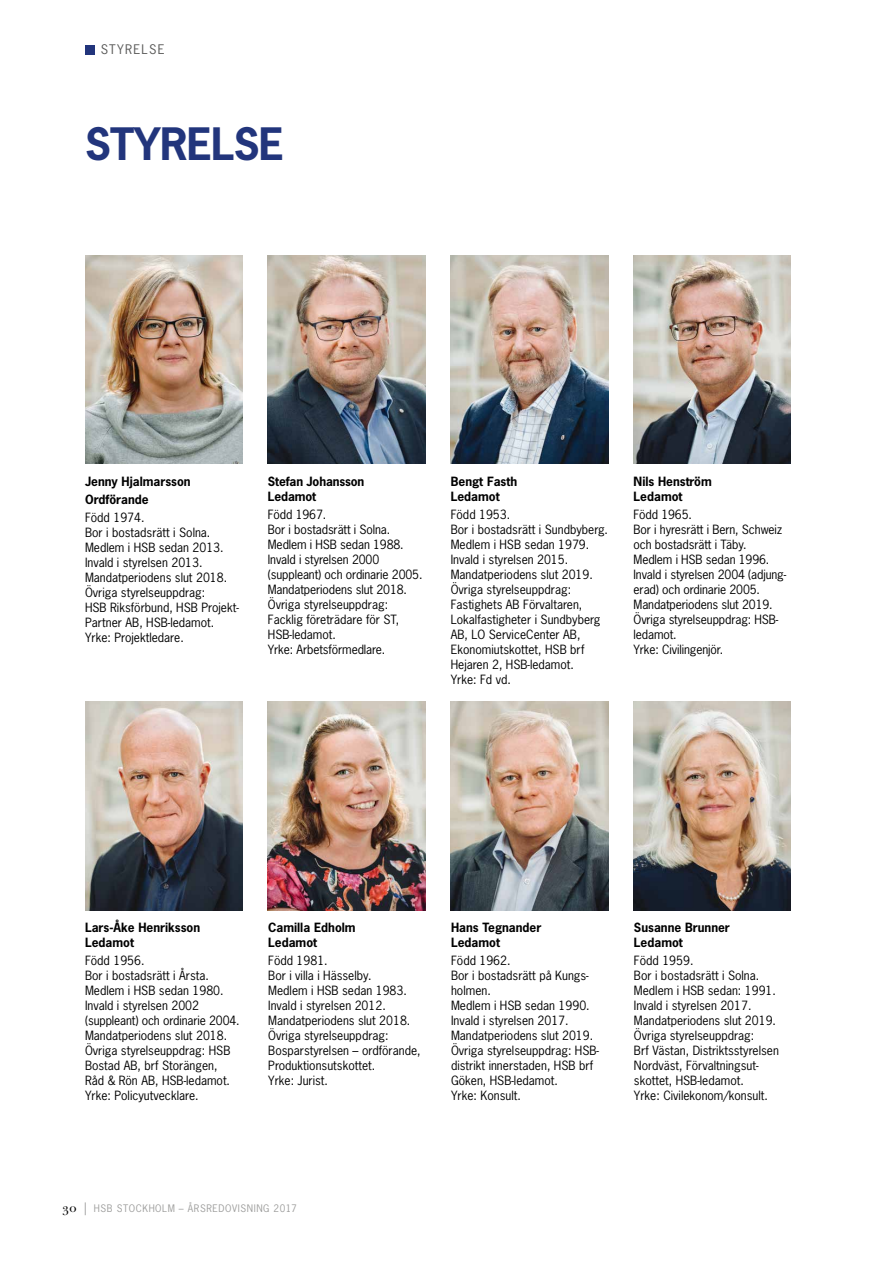
<style>
.page{position:relative;width:893px;height:1263px;background:#fff}
.page>*{position:absolute;margin:0;border:0;box-sizing:border-box;transform-origin:0 0}
.t1{font:700 42px "News Gothic Std";letter-spacing:-.02em;color:#22357c}
.t2{font:12.45px "News Gothic Std";letter-spacing:.1em;color:#575756}
.t3{font:12px/15px "News Gothic Std";color:#000}
.t4{font:700 12px/15px "News Gothic Std";color:#000}
.t5{font:9.75px "News Gothic Std";letter-spacing:.06em;color:#9d9d9c}
.s1{font-family:"New Baskerville Std";font-size:12.75px;color:#000}
.s2{font-family:"New Baskerville Std";font-size:12.75px}
</style>
<div class="page">
<div style="left:85px;top:45px;width:10px;height:9px;background:#22357c"></div>
<img style="left:451px;top:255px;width:157px;height:208px">
<img style="left:85px;top:255px;width:157px;height:208px">
<img style="left:85px;top:702px;width:157px;height:208px">
<img style="left:268px;top:255px;width:157px;height:208px">
<img style="left:268px;top:702px;width:157px;height:208px">
<img style="left:634px;top:255px;width:157px;height:208px">
<img style="left:451px;top:702px;width:157px;height:208px">
<img style="left:634px;top:702px;width:157px;height:208px">
<p class="t2" style="left:101px;top:42px;width:66px">STYRELSE</p>
<h1 class="t1" style="left:85px;top:117px;width:200px">STYRELSE</h1>
<p class="t4" style="left:85px;top:472px;width:107px;line-height:18px">Jenny Hjalmarsson<br>Ordförande</p>
<p class="t3" style="left:85px;top:509px;width:155px">Född 1974.<br>Bor i bostadsrätt i Solna.<br>Medlem i HSB sedan 2013.<br>Invald i styrelsen 2013.<br>Mandatperiodens slut 2018.<br>Övriga styrelseuppdrag:<br>HSB Riksförbund, HSB Projekt-<br>Partner AB, HSB-ledamot.<br>Yrke: Projektledare.</p>
<p class="t4" style="left:268px;top:473px;width:98px">Stefan Johansson<br>Ledamot</p>
<p class="t3" style="left:268px;top:506px;width:156px">Född 1967.<br>Bor i bostadsrätt i Solna.<br>Medlem i HSB sedan 1988.<br>Invald i styrelsen 2000 (suppleant) och ordinarie 2005.<br>Mandatperiodens slut 2018.<br>Övriga styrelseuppdrag:<br>Facklig företrädare för ST,<br>HSB-ledamot.<br>Yrke: Arbetsförmedlare.</p>
<p class="t4" style="left:451px;top:473px;width:68px">Bengt Fasth<br>Ledamot</p>
<p class="t3" style="left:451px;top:506px;width:159px">Född 1953.<br>Bor i bostadsrätt i Sundbyberg.<br>Medlem i HSB sedan 1979.<br>Invald i styrelsen 2015.<br>Mandatperiodens slut 2019.<br>Övriga styrelseuppdrag:<br>Fastighets AB Förvaltaren,<br>Lokalfastigheter i Sundbyberg<br>AB, LO ServiceCenter AB,<br>Ekonomiutskottet, HSB brf<br>Hejaren 2, HSB-ledamot.<br>Yrke: Fd vd.</p>
<p class="t4" style="left:634px;top:473px;width:80px">Nils Henström<br>Ledamot</p>
<p class="t3" style="left:634px;top:506px;width:154px">Född 1965.<br>Bor i hyresrätt i Bern, Schweiz och bostadsrätt i Täby.<br>Medlem i HSB sedan 1996.<br>Invald i styrelsen 2004 (adjung&shy;erad) och ordinarie 2005.<br>Mandatperiodens slut 2019.<br>Övriga styrelseuppdrag: HSB&shy;ledamot.<br>Yrke: Civilingenjör.</p>
<p class="t4" style="left:85px;top:920px;width:117px">Lars-Åke Henriksson<br>Ledamot</p>
<p class="t3" style="left:85px;top:953px;width:156px">Född 1956.<br>Bor i bostadsrätt i Årsta.<br>Medlem i HSB sedan 1980.<br>Invald i styrelsen 2002 (suppleant) och ordinarie 2004.<br>Mandatperiodens slut 2018.<br>Övriga styrelseuppdrag: HSB<br>Bostad AB, brf Storängen,<br>Råd &amp; Rön AB, HSB-ledamot.<br>Yrke: Policyutvecklare.</p>
<p class="t4" style="left:268px;top:920px;width:89px">Camilla Edholm<br>Ledamot</p>
<p class="t3" style="left:268px;top:953px;width:154px">Född 1981.<br>Bor i villa i Hässelby.<br>Medlem i HSB sedan 1983.<br>Invald i styrelsen 2012.<br>Mandatperiodens slut 2018.<br>Övriga styrelseuppdrag:<br>Bosparstyrelsen – ordförande,<br>Produktionsutskottet.<br>Yrke: Jurist.</p>
<p class="t4" style="left:451px;top:920px;width:92px">Hans Tegnander<br>Ledamot</p>
<p class="t3" style="left:451px;top:953px;width:149px">Född 1962.<br>Bor i bostadsrätt på Kungs&shy;holmen.<br>Medlem i HSB sedan 1990.<br>Invald i styrelsen 2017.<br>Mandatperiodens slut 2019.<br>Övriga styrelseuppdrag: HSB&shy;distrikt innerstaden, HSB brf<br>Göken, HSB-ledamot.<br>Yrke: Konsult.</p>
<p class="t4" style="left:634px;top:920px;width:98px">Susanne Brunner<br>Ledamot</p>
<p class="t3" style="left:634px;top:953px;width:146px">Född 1959.<br>Bor i bostadsrätt i Solna.<br>Medlem i HSB sedan: 1991.<br>Invald i styrelsen 2017.<br>Mandatperiodens slut 2019.<br>Övriga styrelseuppdrag:<br>Brf Västan, Distriktsstyrelsen<br>Nordväst, Förvaltningsut&shy;skottet, HSB-ledamot.<br>Yrke: Civilekonom/konsult.</p>
<p class="t5" style="left:62px;top:1202px;width:236px"><span class="s1">30</span> <span class="s2">|</span> HSB STOCKHOLM – ÅRSREDOVISNING 2017</p>
</div>
